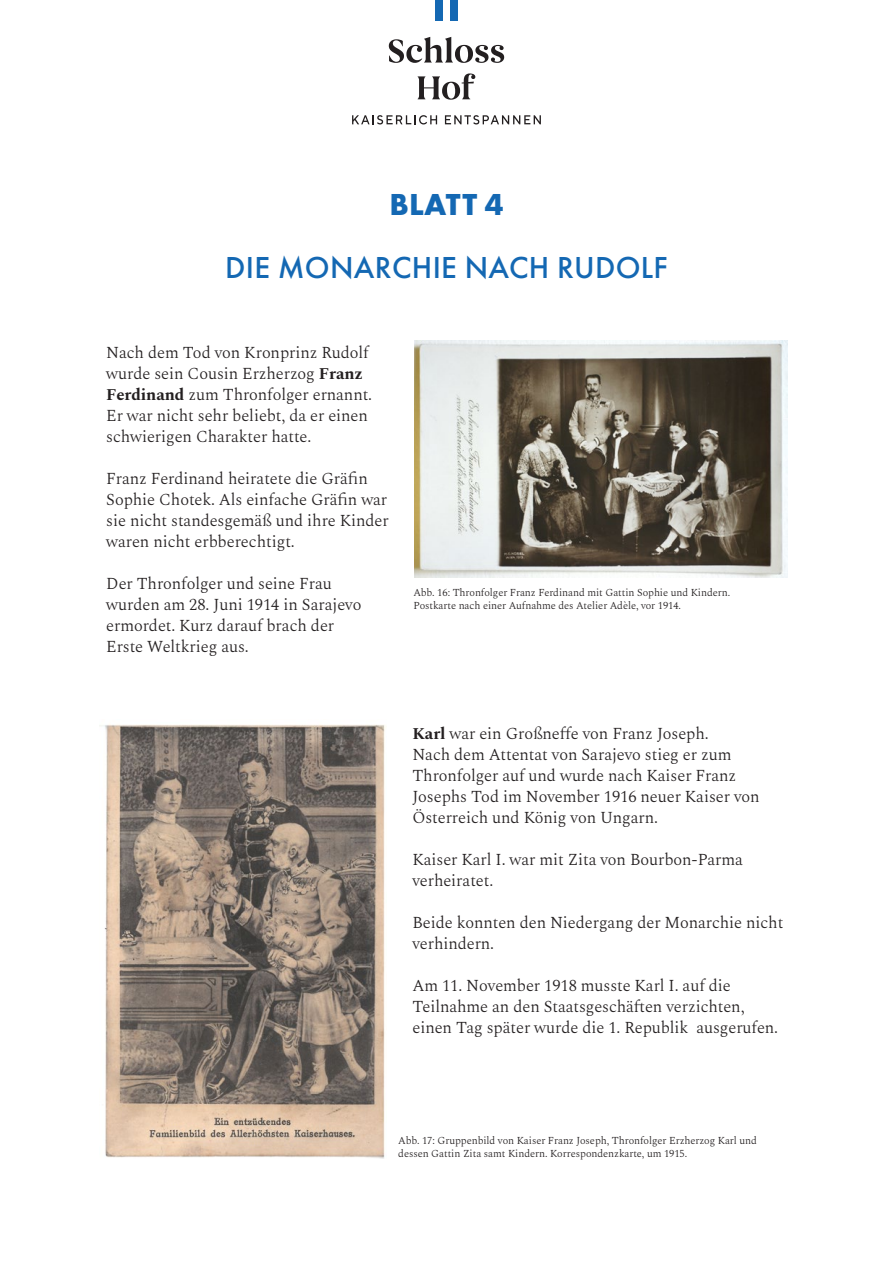
<style>
.page{position:relative;width:893px;height:1263px;background:#fff}
.page>*{position:absolute;margin:0;border:0;box-sizing:border-box;transform-origin:0 0}
.t1{font:500 31.5px "Futura PT";letter-spacing:.01em;color:#1468b3}
.t2{font:700 31.5px "Futura PT";letter-spacing:.01em;color:#1468b3}
.t3{font:300 16.5px/21px "Spectral";letter-spacing:-.005em;color:#231f20}
.t4{font:300 10.5px/12.6px "Spectral";letter-spacing:-.005em;color:#231f20}
.s1{font-weight:700}
</style>
<div class="page">
<svg style="left:389px;top:37px;width:115px;height:26px"></svg>
<svg style="left:418px;top:73px;width:57px;height:27px"></svg>
<div style="left:435px;top:0;width:7px;height:21px;background:#1468b3"></div>
<div style="left:450px;top:0;width:8px;height:21px;background:#1468b3"></div>
<svg style="left:352px;top:115px;width:85px;height:9px"></svg>
<svg style="left:445px;top:115px;width:96px;height:9px"></svg>
<img style="left:100px;top:724px;width:285px;height:435px">
<img style="left:415px;top:340px;width:373px;height:237px">
<h1 class="t2" style="left:389px;top:185px;width:116px">BLATT 4</h1>
<h1 class="t1" style="left:225px;top:249px;width:444px">DIE MONARCHIE NACH RUDOLF</h1>
<p class="t3" style="left:106px;top:340px;width:267px">Nach dem Tod von Kronprinz Rudolf wurde sein Cousin Erzherzog <span class="s1">Franz Ferdinand</span> zum Thronfolger ernannt.<br>Er war nicht sehr beliebt, da er einen schwierigen Charakter hatte.</p>
<p class="t3" style="left:106px;top:466px;width:284px">Franz Ferdinand heiratete die Gräfin Sophie Chotek. Als einfache Gräfin war sie nicht standesgemäß und ihre Kinder waren nicht erbberechtigt.</p>
<p class="t3" style="left:106px;top:571px;width:257px">Der Thronfolger und seine Frau wurden am 28. Juni 1914 in Sarajevo ermordet. Kurz darauf brach der<br>Erste Weltkrieg aus.</p>
<p class="t4" style="left:414px;top:586px;width:318px">Abb. 16: Thronfolger Franz Ferdinand mit Gattin Sophie und Kindern.<br>Postkarte nach einer Aufnahme des Atelier Adèle, vor 1914.</p>
<p class="t3" style="left:412px;top:721px;width:349px"><span class="s1">Karl</span> war ein Großneffe von Franz Joseph.<br>Nach dem Attentat von Sarajevo stieg er zum Thronfolger auf und wurde nach Kaiser Franz Josephs Tod im November 1916 neuer Kaiser von Österreich und König von Ungarn.</p>
<p class="t3" style="left:412px;top:847px;width:332px">Kaiser Karl I. war mit Zita von Bourbon-Parma verheiratet.</p>
<p class="t3" style="left:412px;top:910px;width:372px">Beide konnten den Niedergang der Monarchie nicht verhindern.</p>
<p class="t3" style="left:412px;top:973px;width:367px">Am 11. November 1918 musste Karl I. auf die<br>Teilnahme an den Staatsgeschäften verzichten, einen Tag später wurde die 1. Republik ausgerufen.</p>
<p class="t4" style="left:398px;top:1133px;width:360px">Abb. 17: Gruppenbild von Kaiser Franz Joseph, Thronfolger Erzherzog Karl und dessen Gattin Zita samt Kindern. Korrespondenzkarte, um 1915.</p>
</div>
